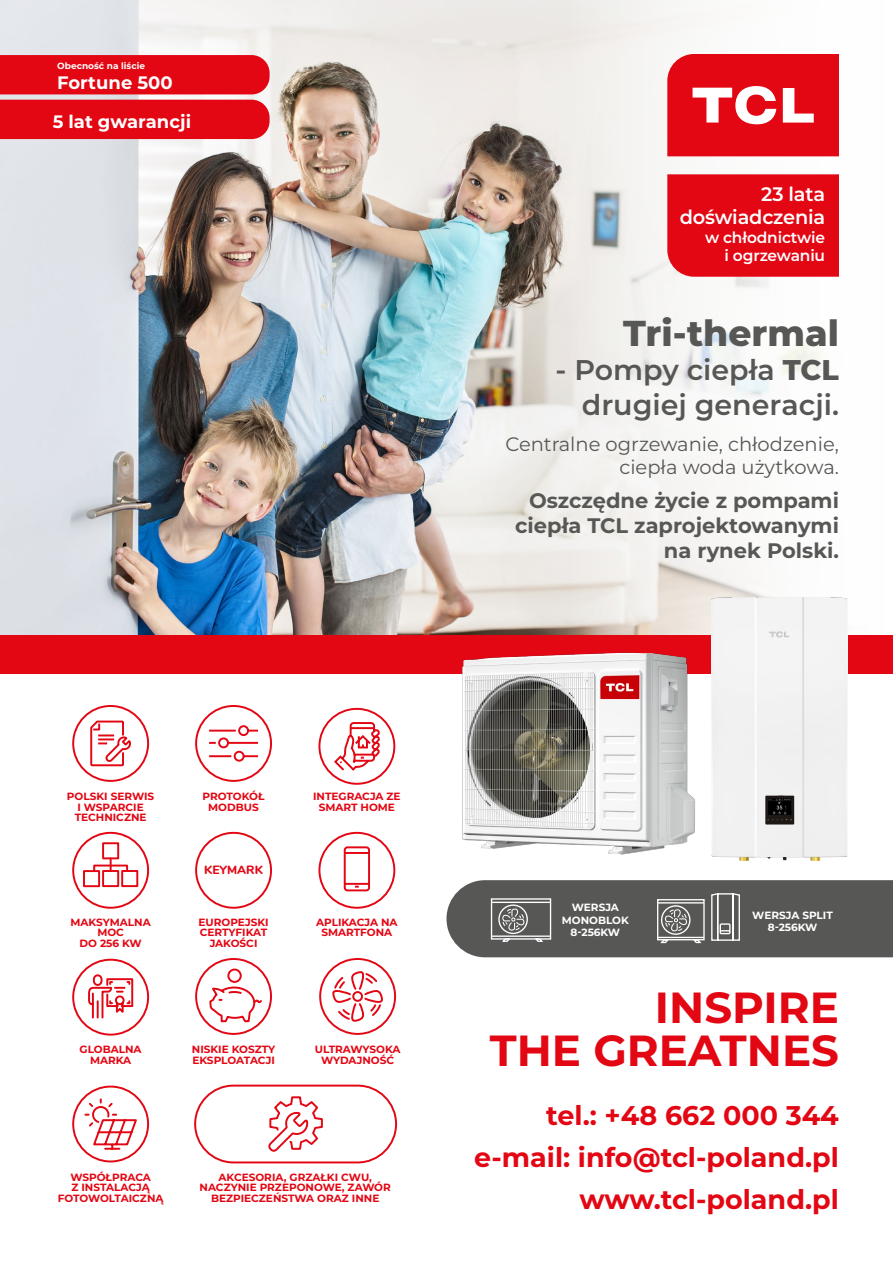
<style>
.page{position:relative;width:893px;height:1263px;background:#fff}
.page>*{position:absolute;margin:0;border:0;box-sizing:border-box;transform-origin:0 0}
.t1{font:700 43.5px/43.5px "Montserrat";color:#e30613;text-align:right}
.t2{font:800 36px "Montserrat";color:#575756}
.t3{font:600 28.5px/34.2px "Montserrat";color:#575756;text-align:right}
.t4{font:700 27px/42px "Montserrat";color:#e30613;text-align:right}
.t5{font:700 21px/25.2px "Montserrat";color:#575756;text-align:right}
.t6{font:19.5px/23.4px "Montserrat";color:#575756;text-align:right}
.t7{font:600 19.5px/23.4px "Montserrat";letter-spacing:-.01em;color:#fff;text-align:right}
.t8{font:700 18px/39.2px "Montserrat";color:#fff}
.t9{font:600 15.6px/18.8px "Montserrat";letter-spacing:-.01em;color:#fff;text-align:right}
.t10{font:800 12px "Nunito";color:#e30613}
.t11{font:700 10.5px/10.5px "Montserrat";color:#e30613;text-align:center}
.t12{font:700 10.5px/12.6px "Montserrat";color:#fff;text-align:center}
.t13{font:700 9px "Montserrat";color:#fff}
.s1{font-weight:800}
</style>
<div class="page">
<img style="left:0;top:0;width:839px;height:635px">
<div style="left:0;top:635px;width:893px;height:38px;background:#e30613"></div>
<img style="left:428px;top:616px;width:283px;height:239px">
<div style="left:711px;top:597px;width:137px;height:263px;background:#f1f1f1"></div>
<div style="left:318px;top:832px;width:77px;height:77px;border:2px solid #e30613;border-radius:50%"></div>
<div style="left:195px;top:958px;width:77px;height:77px;border:2px solid #e30613;border-radius:50%"></div>
<div style="left:318px;top:708px;width:77px;height:77px;border:2px solid #e30613;border-radius:50%"></div>
<div style="left:72px;top:959px;width:77px;height:76px;border:2px solid #e30613;border-radius:50%"></div>
<div style="left:72px;top:1085px;width:77px;height:77px;border:2px solid #e30613;border-radius:50%"></div>
<div style="left:72px;top:705px;width:77px;height:77px;border:2px solid #e30613;border-radius:50%"></div>
<div style="left:195px;top:705px;width:77px;height:77px;border:2px solid #e30613;border-radius:50%"></div>
<div style="left:195px;top:832px;width:77px;height:77px;border:2px solid #e30613;border-radius:50%"></div>
<svg style="left:343px;top:846px;width:28px;height:46px"></svg>
<svg style="left:88px;top:974px;width:46px;height:45px"></svg>
<div style="left:319px;top:958px;width:77px;height:77px;border:2px solid #e30613;border-radius:50%"></div>
<svg style="left:331px;top:969px;width:54px;height:54px"></svg>
<div style="left:72px;top:832px;width:77px;height:77px;border:2px solid #e30613;border-radius:50%"></div>
<svg style="left:90px;top:720px;width:41px;height:47px"></svg>
<svg style="left:208px;top:967px;width:56px;height:56px"></svg>
<svg style="left:446px;top:880px;width:447px;height:77px;background:#636362"></svg>
<svg style="left:667px;top:54px;width:172px;height:102px;background:#e62833"></svg>
<div style="left:667px;top:174px;width:172px;height:103px;background:#e30613"></div>
<div style="left:0;top:55px;width:270px;height:39px;background:#e30613"></div>
<div style="left:0;top:100px;width:270px;height:39px;background:#e30613"></div>
<svg style="left:334px;top:722px;width:48px;height:51px"></svg>
<svg style="left:83px;top:1097px;width:56px;height:54px"></svg>
<div style="left:194px;top:1084px;width:203px;height:79px;border:2px solid #e30613;border-radius:38px"></div>
<div style="left:102px;top:842px;width:17px;height:17px;border:2px solid #e30613"></div>
<div style="left:83px;top:870px;width:17px;height:17px;border:2px solid #e30613"></div>
<div style="left:121px;top:870px;width:17px;height:17px;border:2px solid #e30613"></div>
<div style="left:102px;top:870px;width:17px;height:17px;border:2px solid #e30613"></div>
<svg style="left:92px;top:858px;width:37px;height:14px"></svg>
<svg style="left:268px;top:1096px;width:55px;height:56px"></svg>
<svg style="left:209px;top:725px;width:50px;height:37px"></svg>
<p class="t13" style="left:57px;top:60px;width:89px">Obecność na liście</p>
<h3 class="t8" style="left:53px;top:62px;width:140px">Fortune 500<br>5 lat gwarancji</h3>
<h3 class="t7" style="left:680px;top:181px;width:147px">23 lata doświadczenia</h3>
<h3 class="t9" style="left:705px;top:227px;width:122px">w chłodnictwie i ogrzewaniu</h3>
<h2 class="t2" style="left:623px;top:307px;width:217px">Tri-thermal</h2>
<h3 class="t3" style="left:556px;top:352px;width:285px">- Pompy ciepła <span class="s1">TCL </span>drugiej generacji.</h3>
<h3 class="t6" style="left:505px;top:432px;width:335px">Centralne ogrzewanie, chłodzenie, ciepła woda użytkowa.</h3>
<h3 class="t5" style="left:515px;top:487px;width:325px">Oszczędne życie z pompami ciepła TCL zaprojektowanymi na rynek Polski.</h3>
<p class="t11" style="left:67px;top:790px;width:89px">POLSKI SERWIS<br>I WSPARCIE<br>TECHNICZNE</p>
<p class="t11" style="left:202px;top:790px;width:64px">PROTOKÓŁ<br>MODBUS</p>
<p class="t11" style="left:313px;top:790px;width:89px">INTEGRACJA ZE<br>SMART HOME</p>
<p class="t10" style="left:204px;top:860px;width:60px">KEYMARK</p>
<p class="t11" style="left:71px;top:916px;width:82px">MAKSYMALNA<br>MOC<br>DO 256 KW</p>
<p class="t11" style="left:198px;top:916px;width:72px">EUROPEJSKI<br>CERTYFIKAT<br>JAKOŚCI</p>
<p class="t11" style="left:316px;top:916px;width:83px">APLIKACJA NA<br>SMARTFONA</p>
<p class="t11" style="left:80px;top:1043px;width:64px">GLOBALNA<br>MARKA</p>
<p class="t11" style="left:192px;top:1043px;width:85px;text-align:left">NISKIE KOSZTY<br>EKSPLOATACJI</p>
<p class="t11" style="left:315px;top:1043px;width:87px">ULTRAWYSOKA<br>WYDAJNOŚĆ</p>
<p class="t11" style="left:58px;top:1171px;width:107px">WSPÓŁPRACA<br>Z INSTALACJĄ<br>FOTOWOLTAICZNĄ</p>
<p class="t11" style="left:200px;top:1171px;width:193px">AKCESORIA, GRZAŁKI CWU,<br>NACZYNIE PRZEPONOWE, ZAWÓR<br>BEZPIECZEŃSTWA ORAZ INNE</p>
<p class="t12" style="left:562px;top:900px;width:69px">WERSJA<br>MONOBLOK<br>8-256KW</p>
<p class="t12" style="left:752px;top:908px;width:82px">WERSJA SPLIT<br>8-256KW</p>
<h1 class="t1" style="left:490px;top:983px;width:351px">INSPIRE<br>THE GREATNES</h1>
<h3 class="t4" style="left:474px;top:1093px;width:366px">tel.: +48 662 000 344 e-mail: info@tcl-poland.pl www.tcl-poland.pl</h3>
</div>
